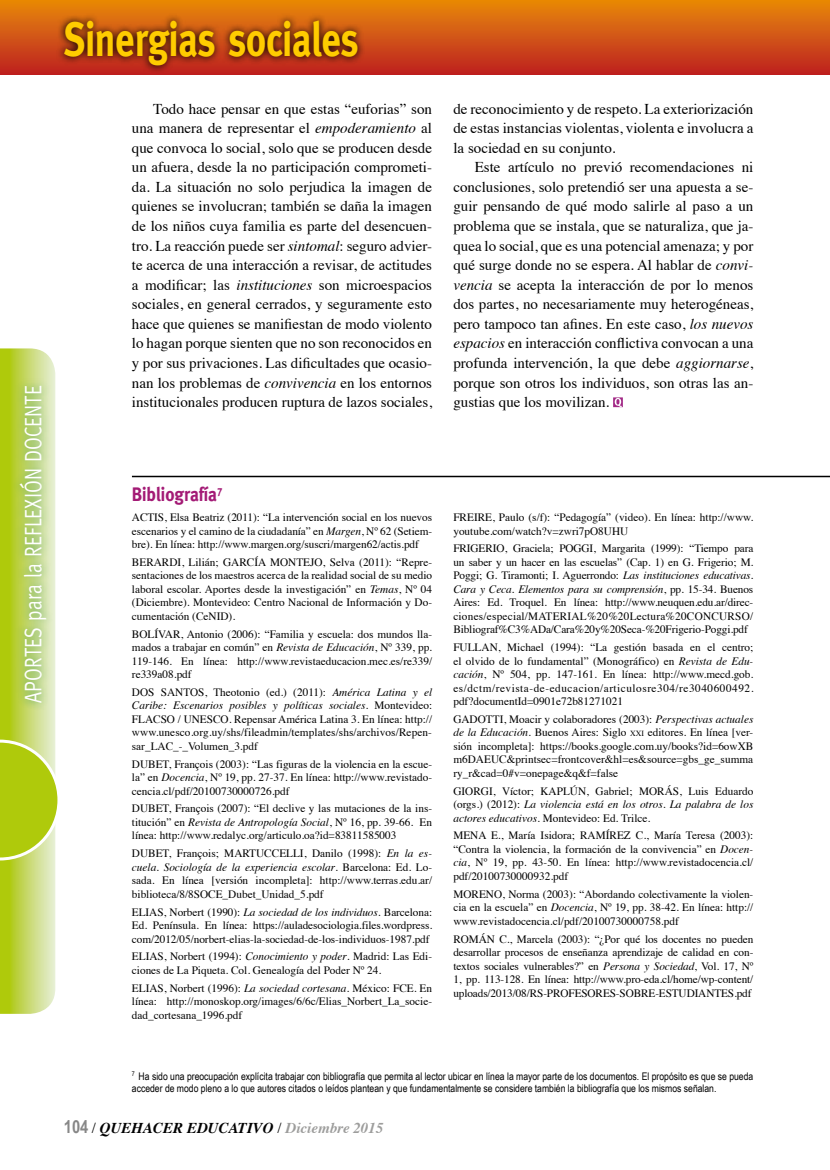
<style>
.page{position:relative;width:830px;height:1170px;background:#fff}
.page>*{position:absolute;margin:0;border:0;box-sizing:border-box;transform-origin:0 0}
.t1{font:700 48px "Meta";color:#fc0;scale:.8 1}
.t2{font:24px "Meta";color:#fff;scale:.8 1}
.t3{font:700 19.5px "Meta";color:#a31a75;scale:.9 1}
.t4{font:15px/19.5px "Times";color:#000;text-align:justify}
.t5{font:italic 700 15px "Times";color:#000}
.t6{font:11.25px/13.5px "Times";color:#000;text-align:justify}
.t7{font:10.5px/12.6px "Arial Narrow";color:#000}
.s1{font-style:italic}
.s2{font-size:7.8px}
.s3{font-family:"Arial Narrow";font-style:normal;font-size:18px;color:#878787}
.s4{font-weight:400;font-style:normal}
.s5{color:#9d9d9c}
</style>
<div class="page">
<svg style="left:0;top:348px;width:58px;height:665px;background:#c4d757"></svg>
<div style="left:12px;top:378px;width:43px;height:333px;background:#007b3d;opacity:.6"></div>
<hr style="left:132px;top:475px;width:697px;height:2px;background:#000">
<svg style="left:613px;top:397px;width:9px;height:10px"></svg>
<div style="left:0;top:0;width:829px;height:74px;background:linear-gradient(to bottom,#e88909,#be2221)"></div>
<svg style="left:57px;top:13px;width:308px;height:60px;background:#9d3911"></svg>
<h2 class="t2" style="left:19px;top:702px;width:396px;rotate:-90deg">Aportes para la Reflexi ón Docente</h2>
<h2 class="t2" style="left:19px;top:830px;width:359px;rotate:-90deg">Área del Conocimiento Matemático</h2>
<h1 class="t1" style="left:64px;top:11px;width:370px">Sinergias sociales</h1>
<p class="t4" style="left:132px;top:97px;width:301px;text-indent:21px">Todo hace pensar en que estas “euforias” son una manera de representar el <span class="s1">empoderamiento</span> al que convoca lo social, solo que se producen desde un afuera, desde la no participación comprometi&shy;da. La situación no solo perjudica la imagen de quienes se involucran; también se daña la imagen de los niños cuya familia es parte del desencuen&shy;tro. La reacción puede ser <span class="s1">sintomal</span>: seguro advier&shy;te acerca de una interacción a revisar, de actitudes a modificar; las <span class="s1">instituciones</span> son microespacios sociales, en general cerrados, y seguramente esto hace que quienes se manifiestan de modo violento lo hagan porque sienten que no son reconocidos en y por sus privaciones. Las dificultades que ocasio&shy;nan los problemas de <span class="s1">convivencia</span> en los entornos institucionales producen ruptura de lazos sociales,</p>
<h3 class="t4" style="left:453px;top:97px;width:301px">de reconocimiento y de respeto. La exteriorización de estas instancias violentas, violenta e involucra a la sociedad en su conjunto.</h3>
<p class="t4" style="left:453px;top:156px;width:301px;text-indent:21px">Este artículo no previó recomendaciones ni conclusiones, solo pretendió ser una apuesta a se&shy;guir pensando de qué modo salirle al paso a un problema que se instala, que se naturaliza, que ja&shy;quea lo social, que es una potencial amenaza; y por qué surge donde no se espera. Al hablar de <span class="s1">convi&shy;vencia</span> se acepta la interacción de por lo menos dos partes, no necesariamente muy heterogéneas, pero tampoco tan afines. En este caso, <span class="s1">los nuevos espacios</span> en interacción conflictiva convocan a una profunda intervención, la que debe <span class="s1">aggiornarse</span>, porque son otros los individuos, son otras las an&shy;gustias que los movilizan.</p>
<h3 class="t3" style="left:132px;top:482px;width:102px">Bibliografía<sup>7</sup></h3>
<p class="t6" style="left:132px;top:509px;width:301px">ACTIS, Elsa Beatriz (2011): “La intervención social en los nuevos escenarios y el camino de la ciudadanía” en <span class="s1">Margen</span>, Nº 62 (Setiem&shy;bre). En línea: http://www.margen.org/suscri/margen62/actis.pdf</p>
<p class="t6" style="left:132px;top:554px;width:301px">BERARDI, Lilián; GARCÍA MONTEJO, Selva (2011): “Repre&shy;sentaciones de los maestros acerca de la realidad social de su medio laboral escolar. Aportes desde la investigación” en <span class="s1">Temas</span>, Nº 04 (Diciembre). Montevideo: Centro Nacional de Información y Do&shy;cumentación (CeNID).</p>
<p class="t6" style="left:132px;top:626px;width:301px">BOLÍVAR, Antonio (2006): “Familia y escuela: dos mundos lla&shy;mados a trabajar en común” en <span class="s1">Revista de Educación</span>, Nº 339, pp.<br>119-146. En línea: http://www.revistaeducacion.mec.es/re339/ re339a08.pdf</p>
<p class="t6" style="left:132px;top:684px;width:301px">DOS SANTOS, Theotonio (ed.) (2011): <span class="s1">América Latina y el Caribe: Escenarios posibles y políticas sociales</span>. Montevideo:<br>FLACSO / UNESCO. Repensar América Latina 3. En línea: http:// www.unesco.org.uy/shs/fileadmin/templates/shs/archivos/Repen&shy;sar_LAC_-_Volumen_3.pdf</p>
<p class="t6" style="left:132px;top:756px;width:301px">DUBET, François (2003): “Las figuras de la violencia en la escue&shy;la” en <span class="s1">Docencia</span>, Nº 19, pp. 27-37. En línea: http://www.revistado&shy;cencia.cl/pdf/20100730000726.pdf</p>
<p class="t6" style="left:132px;top:800px;width:301px">DUBET, François (2007): “El declive y las mutaciones de la ins&shy;titución” en <span class="s1">Revista de Antropología Social</span>, Nº 16, pp. 39-66. En línea: http://www.redalyc.org/articulo.oa?id=83811585003</p>
<p class="t6" style="left:132px;top:845px;width:301px">DUBET, François; MARTUCCELLI, Danilo (1998): <span class="s1">En la es&shy;cuela. Sociología de la experiencia escolar</span>. Barcelona: Ed. Lo&shy;sada. En línea [versión incompleta]: http://www.terras.edu.ar/ biblioteca/8/8SOCE_Dubet_Unidad_5.pdf</p>
<p class="t6" style="left:132px;top:903px;width:301px">ELIAS, Norbert (1990): <span class="s1">La sociedad de los individuos</span>. Barcelona:<br>Ed. Península. En línea: https://auladesociologia.files.wordpress. com/2012/05/norbert-elias-la-sociedad-de-los-individuos-1987.pdf</p>
<p class="t6" style="left:132px;top:948px;width:301px">ELIAS, Norbert (1994): <span class="s1">Conocimiento y poder</span>. Madrid: Las Edi&shy;ciones de La Piqueta. Col. Genealogía del Poder Nº 24.</p>
<p class="t6" style="left:132px;top:979px;width:301px">ELIAS, Norbert (1996): <span class="s1">La sociedad cortesana</span>. México: FCE. En línea: http://monoskop.org/images/6/6c/Elias_Norbert_La_socie&shy;dad_cortesana_1996.pdf</p>
<p class="t6" style="left:453px;top:509px;width:301px">FREIRE, Paulo (s/f): “Pedagogía” (video). En línea: http://www. youtube.com/watch?v=zwri7pO8UHU</p>
<p class="t6" style="left:453px;top:540px;width:301px">FRIGERIO, Graciela; POGGI, Margarita (1999): “Tiempo para un saber y un hacer en las escuelas” (Cap. 1) en G. Frigerio; M.<br>Poggi; G. Tiramonti; I. Aguerrondo: <span class="s1">Las instituciones educativas.<br>Cara y Ceca. Elementos para su comprensión</span>, pp. 15-34. Buenos Aires: Ed. Troquel. En línea: http://www.neuquen.edu.ar/direc&shy;ciones/especial/MATERIAL%20%20Lectura%20CONCURSO/ Bibliograf%C3%ADa/Cara%20y%20Seca-%20Frigerio-Poggi.pdf</p>
<p class="t6" style="left:453px;top:639px;width:301px">FULLAN, Michael (1994): “La gestión basada en el centro; el olvido de lo fundamental” (Monográfico) en <span class="s1">Revista de Edu&shy;cación</span>, Nº 504, pp. 147-161. En línea: http://www.mecd.gob. es/dctm/revista-de-educacion/articulosre304/re3040600492. pdf?documentId=0901e72b81271021</p>
<p class="t6" style="left:453px;top:711px;width:301px">GADOTTI, Moacir y colaboradores (2003): <span class="s1">Perspectivas actuales de la Educación</span>. Buenos Aires: Siglo <span class="s2">xxi</span> editores. En línea [ver&shy;sión incompleta]: https://books.google.com.uy/books?id=6owXB m6DAEUC&amp;printsec=frontcover&amp;hl=es&amp;source=gbs_ge_summa ry_r&amp;cad=0#v=onepage&amp;q&amp;f=false</p>
<p class="t6" style="left:453px;top:783px;width:301px">GIORGI, Víctor; KAPLÚN, Gabriel; MORÁS, Luis Eduardo (orgs.) (2012): <span class="s1">La violencia está en los otros. La palabra de los actores educativos</span>. Montevideo: Ed. Trilce.</p>
<p class="t6" style="left:453px;top:827px;width:301px">MENA E., María Isidora; RAMÍREZ C., María Teresa (2003): “Contra la violencia, la formación de la convivencia” en <span class="s1">Docen&shy;cia</span>, Nº 19, pp. 43-50. En línea: http://www.revistadocencia.cl/ pdf/20100730000932.pdf</p>
<p class="t6" style="left:453px;top:886px;width:301px">MORENO, Norma (2003): “Abordando colectivamente la violen&shy;cia en la escuela” en <span class="s1">Docencia</span>, Nº 19, pp. 38-42. En línea: http:// www.revistadocencia.cl/pdf/20100730000758.pdf</p>
<p class="t6" style="left:453px;top:930px;width:301px">ROMÁN C., Marcela (2003): “¿Por qué los docentes no pueden desarrollar procesos de enseñanza aprendizaje de calidad en con&shy;textos sociales vulnerables?” en <span class="s1">Persona y Sociedad</span>, Vol. 17, Nº 1, pp. 113-128. En línea: http://www.pro-eda.cl/home/wp-content/ uploads/2013/08/RS-PROFESORES-SOBRE-ESTUDIANTES.pdf</p>
<p class="t7" style="left:132px;top:1068px;width:622px"><sup>7</sup> Ha sido una preocupación explícita trabajar con bibliografía que permita al lector ubicar en línea la mayor parte de los documentos. El propósito es que se pueda acceder de modo pleno a lo que autores citados o leídos plantean y que fundamentalmente se considere también la bibliografía que los mismos señalan.</p>
<h3 class="t5" style="left:64px;top:1113px;width:321px"><span class="s3">104</span> <span class="s4">/</span> QUEHACER EDUCATIVO <span class="s4">/</span> <span class="s5">Diciembre 2015</span></h3>
</div>
